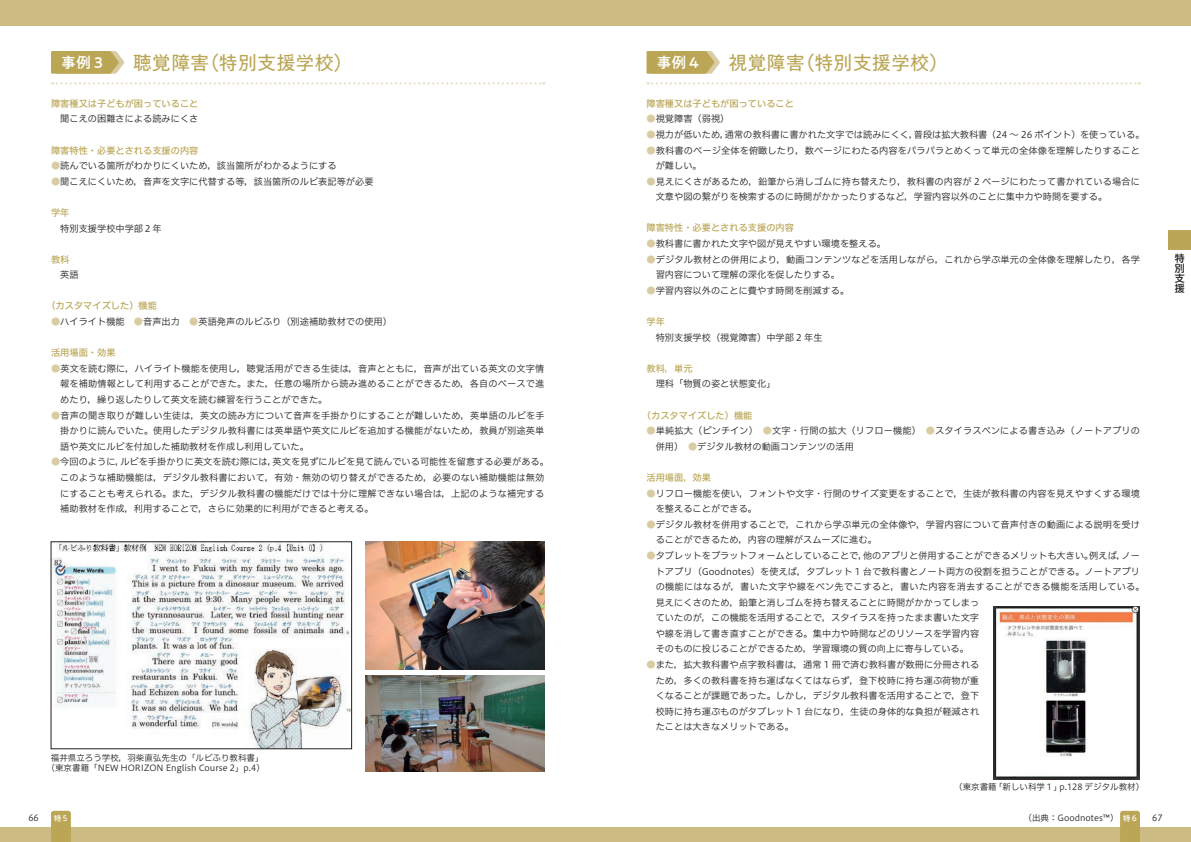
<style>
.page{position:relative;width:1191px;height:842px;background:#fff}
.page>*{position:absolute;margin:0;border:0;box-sizing:border-box;transform-origin:0 0}
.t1{font:19.1px "PA1 Gothic Std";color:#baa655}
.t2{font:500 14.9px "PA1 Gothic Std";color:#fff}
.t3{font:500 9.9px/9.9px "UD Shin M Go Pr 6 N";color:#231f20;text-align:justify}
.t4{font:9.2px/15.6px "Hiragino UD Sans F Std W3";color:#231f20}
.t5{font:9.2px "Hiragino UD Sans F Std W5";color:#baa655}
.t6{font:8.5px/9.9px "Hiragino UD Sans F Std W3";color:#231f20;text-align:center}
.t7{font:8.5px "Hiragino UD Sans Std W3";color:#231f20}
.t8{font:500 7.1px "UD Shin Go Pro";color:#fff}
.s1{color:#dacca2}
.s2{font-family:"UD Shin Go Pro";font-weight:500;font-size:7.1px;color:#fff}
</style>
<div class="page">
<div style="left:0;top:0;width:1191px;height:26px;background:#ccbc83"></div>
<div style="left:0;top:828px;width:1191px;height:14px;background:#ccbc83"></div>
<svg style="left:51px;top:51px;width:74px;height:23px;background:#c1af66"></svg>
<svg style="left:52px;top:82px;width:492px;height:2px"></svg>
<svg style="left:646px;top:51px;width:74px;height:23px;background:#c1af66"></svg>
<svg style="left:647px;top:82px;width:492px;height:2px"></svg>
<img style="left:366px;top:542px;width:178px;height:127px">
<img style="left:366px;top:675px;width:178px;height:97px">
<img style="left:53px;top:544px;width:297px;height:203px">
<img style="left:993px;top:607px;width:147px;height:173px">
<svg style="left:51px;top:811px;width:20px;height:31px"></svg>
<svg style="left:1120px;top:811px;width:20px;height:31px"></svg>
<div style="left:1168px;top:230px;width:23px;height:19px;background:#baa655"></div>
<h2 class="t2" style="left:61px;top:54px;width:46px">事例３</h2>
<h1 class="t1" style="left:133px;top:51px;width:222px">聴覚障害（特別支援学校）</h1>
<p class="t5" style="left:51px;top:96px;width:149px">障害種又は子どもが困っていること</p>
<p class="t4" style="left:60px;top:111px;width:140px">聞こえの困難さによる読みにくさ</p>
<p class="t5" style="left:51px;top:143px;width:149px">障害特性・必要とされる支援の内容</p>
<p class="t4" style="left:51px;top:157px;width:287px"><span class="s1">●</span>読んでいる箇所がわかりにくいため，該当箇所がわかるようにする</p>
<p class="t4" style="left:51px;top:173px;width:324px"><span class="s1">●</span>聞こえにくいため，音声を文字に代替する等，該当箇所のルビ表記等が必要</p>
<p class="t5" style="left:51px;top:205px;width:20px">学年</p>
<p class="t4" style="left:60px;top:220px;width:103px">特別支援学校中学部２年</p>
<p class="t5" style="left:51px;top:252px;width:20px">教科</p>
<p class="t4" style="left:60px;top:266px;width:20px">英語</p>
<p class="t5" style="left:46px;top:299px;width:112px">（カスタマイズした）機能</p>
<p class="t4" style="left:51px;top:313px;width:342px"><span class="s1">●</span>ハイライト機能　<span class="s1">●</span>音声出力　<span class="s1">●</span>英語発声のルビふり（別途補助教材での使用）</p>
<p class="t5" style="left:51px;top:346px;width:66px">活用場面・効果</p>
<p class="t4" style="left:60px;top:360px;width:485px;text-align:justify;text-indent:-9px"><span class="s1">●</span>英文を読む際に，ハイライト機能を使用し，聴覚活用ができる生徒は，音声とともに，音声が出ている英文の文字情報を補助情報として利用することができた。また，任意の場所から読み進めることができるため，各自のペースで進めたり，繰り返したりして英文を読む練習を行うことができた。</p>
<p class="t4" style="left:60px;top:407px;width:486px;text-align:justify;text-indent:-9px"><span class="s1">●</span>音声の聞き取りが難しい生徒は，英文の読み方について音声を手掛かりにすることが難しいため，英単語のルビを手掛かりに読んでいた。使用したデジタル教科書には英単語や英文にルビを追加する機能がないため，教員が別途英単語や英文にルビを付加した補助教材を作成し利用していた。</p>
<p class="t4" style="left:60px;top:454px;width:490px;text-indent:-9px"><span class="s1">●</span>今回のように，ルビを手掛かりに英文を読む際には，英文を見ずにルビを見て読んでいる可能性を留意する必要がある。このような補助機能は，デジタル教科書において，有効・無効の切り替えができるため，必要のない補助機能は無効にすることも考えられる。また，デジタル教科書の機能だけでは十分に理解できない場合は，上記のような補完する補助教材を作成，利用することで，さらに効果的に利用ができると考える。</p>
<p class="t6" style="left:47px;top:752px;width:220px">福井県立ろう学校，羽柴直弘先生の「ルビふり教科書」（東京書籍「NEW HORIZON English Course 2」p.4）</p>
<h2 class="t2" style="left:657px;top:54px;width:46px">事例４</h2>
<h1 class="t1" style="left:728px;top:51px;width:222px">視覚障害（特別支援学校）</h1>
<p class="t5" style="left:646px;top:96px;width:149px">障害種又は子どもが困っていること</p>
<p class="t4" style="left:646px;top:111px;width:84px"><span class="s1">●</span>視覚障害（弱視）</p>
<p class="t4" style="left:646px;top:126px;width:499px"><span class="s1">●</span>視力が低いため，通常の教科書に書かれた文字では読みにくく，普段は拡大教科書（24 ～ 26 ポイント）を使っている。</p>
<p class="t4" style="left:656px;top:142px;width:486px;text-indent:-9px"><span class="s1">●</span>教科書のページ全体を俯瞰したり，数ページにわたる内容をパラパラとめくって単元の全体像を理解したりすることが難しい。</p>
<p class="t4" style="left:656px;top:173px;width:486px;text-indent:-9px"><span class="s1">●</span>見えにくさがあるため，鉛筆から消しゴムに持ち替えたり，教科書の内容が 2 ページにわたって書かれている場合に文章や図の繋がりを検索するのに時間がかかったりするなど，学習内容以外のことに集中力や時間を要する。</p>
<p class="t5" style="left:646px;top:221px;width:149px">障害特性・必要とされる支援の内容</p>
<p class="t4" style="left:646px;top:235px;width:241px"><span class="s1">●</span>教科書に書かれた文字や図が見えやすい環境を整える。</p>
<p class="t4" style="left:656px;top:251px;width:486px;text-indent:-9px"><span class="s1">●</span>デジタル教材との併用により，動画コンテンツなどを活用しながら，これから学ぶ単元の全体像を理解したり，各学習内容について理解の深化を促したりする。</p>
<p class="t4" style="left:646px;top:282px;width:204px"><span class="s1">●</span>学習内容以外のことに費やす時間を削減する。</p>
<p class="t5" style="left:646px;top:315px;width:20px">学年</p>
<p class="t4" style="left:656px;top:329px;width:168px">特別支援学校（視覚障害）中学部 2 年生</p>
<p class="t5" style="left:646px;top:361px;width:48px">教科，単元</p>
<p class="t4" style="left:656px;top:376px;width:121px">理科「物質の姿と状態変化」</p>
<p class="t5" style="left:642px;top:408px;width:112px">（カスタマイズした）機能</p>
<p class="t4" style="left:656px;top:422px;width:486px;text-indent:-9px"><span class="s1">●</span>単純拡大（ピンチイン）　<span class="s1">●</span>文字・行間の拡大（リフロー機能）　<span class="s1">●</span>スタイラスペンによる書き込み（ノートアプリの併用）　<span class="s1">●</span>デジタル教材の動画コンテンツの活用</p>
<p class="t5" style="left:646px;top:470px;width:66px">活用場面，効果</p>
<p class="t4" style="left:656px;top:485px;width:486px;text-indent:-9px"><span class="s1">●</span>リフロー機能を使い，フォントや文字・行間のサイズ変更をすることで，生徒が教科書の内容を見えやすくする環境を整えることができる。</p>
<p class="t4" style="left:656px;top:516px;width:486px;text-indent:-9px"><span class="s1">●</span>デジタル教材を併用することで，これから学ぶ単元の全体像や，学習内容について音声付きの動画による説明を受けることができるため，内容の理解がスムーズに進む。</p>
<p class="t4" style="left:656px;top:547px;width:490px;text-indent:-9px"><span class="s1">●</span>タブレットをプラットフォームとしていることで，他のアプリと併用することができるメリットも大きい。例えば，ノートアプリ（Goodnotes）を使えば，タブレット 1 台で教科書とノート両方の役割を担うことができる。ノートアプリの機能にはなるが，書いた文字や線をペン先でこすると，書いた内容を消去することができる機能を活用している。見えにくさのため，鉛筆と消しゴムを持ち替えることに時間がかかってしまっ<br>ていたのが，この機能を活用することで，スタイラスを持ったまま書いた文字<br>や線を消して書き直すことができる。集中力や時間などのリソースを学習内容<br>そのものに投じることができるため，学習環境の質の向上に寄与している。</p>
<p class="t4" style="left:656px;top:656px;width:325px;text-align:justify;text-indent:-9px"><span class="s1">●</span>また，拡大教科書や点字教科書は，通常 1 冊で済む教科書が数冊に分冊されるため，多くの教科書を持ち運ばなくてはならず，登下校時に持ち運ぶ荷物が重くなることが課題であった。しかし，デジタル教科書を活用することで，登下校時に持ち運ぶものがタブレット 1 台になり，生徒の身体的な負担が軽減されたことは大きなメリットである。</p>
<p class="t6" style="left:954px;top:781px;width:191px">（東京書籍「新しい科学１」p.128 デジタル教材）</p>
<p class="t7" style="left:28px;top:811px;width:12px">66</p>
<p class="t8" style="left:54px;top:812px;width:15px">特5</p>
<p class="t6" style="left:1023px;top:812px;width:115px">（出典：Goodnotes™） <span class="s2">特 6</span></p>
<p class="t7" style="left:1152px;top:811px;width:12px">67</p>
<p class="t3" style="left:1174px;top:253px;width:11px">特別支援</p>
</div>
